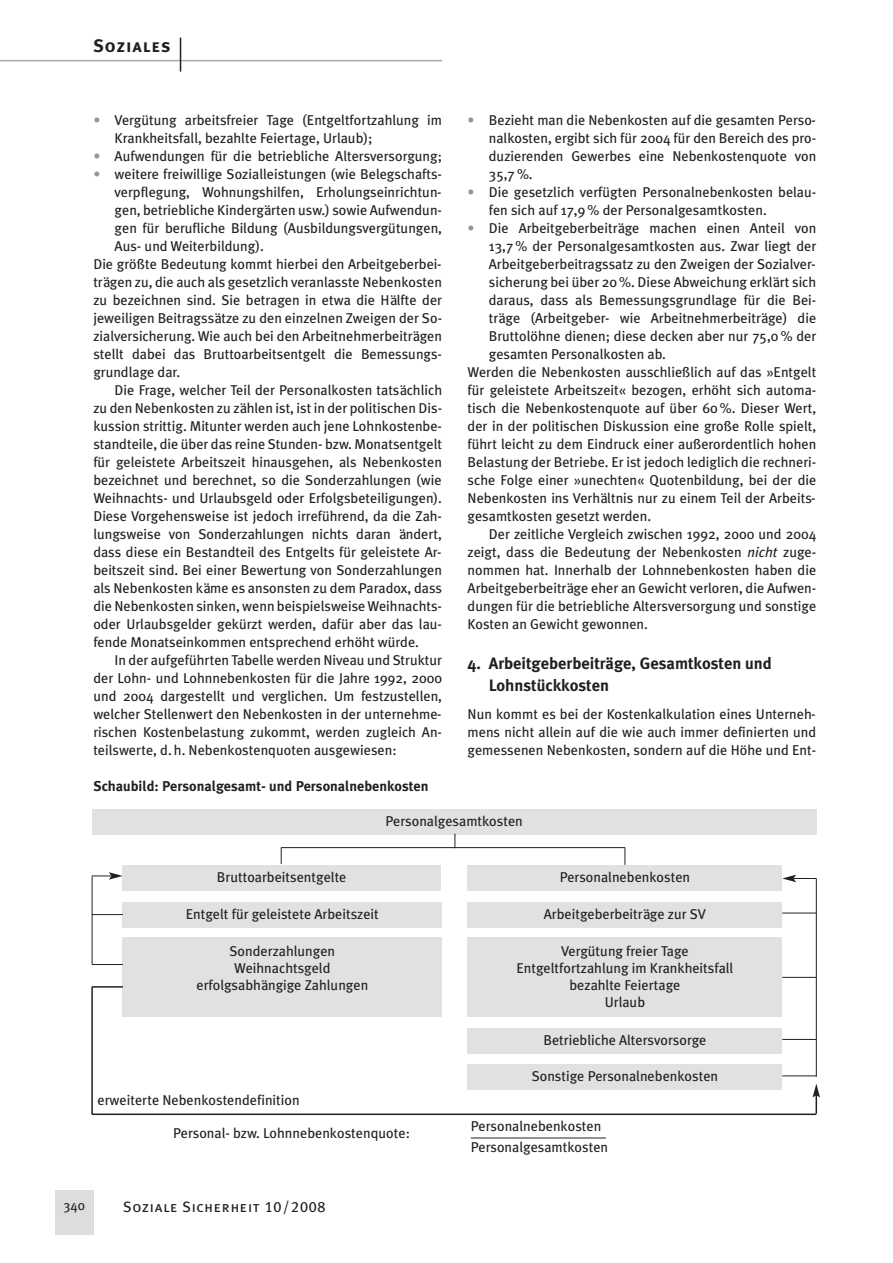
<style>
.page{position:relative;width:893px;height:1263px;background:#fff}
.page>*{position:absolute;margin:0;border:0;box-sizing:border-box;transform-origin:0 0}
.t1{font:18px "Meta Plus Bold Caps";letter-spacing:.05em;color:#231f20}
.t2{font:700 16.5px/22.2px "Meta Plus";color:#231f20}
.t3{font:15px "Meta Plus Book Caps";letter-spacing:.05em;color:#231f20}
.t4{font:14.25px/18px "Meta Plus";color:#231f20}
.t5{font:700 14.25px "Meta Plus";color:#231f20}
.t6{font:13.5px "Meta Plus";color:#231f20}
.s1{color:#939598}
.s2{font-style:italic}
</style>
<div class="page">
<hr style="left:0;top:60px;width:442px;height:1px;background:#a8a9ad">
<hr style="left:180px;top:38px;width:1px;height:34px;background:#231f20">
<div style="left:55px;top:1190px;width:38px;height:45px;background:#dcdddf"></div>
<div style="left:92px;top:809px;width:724px;height:26px;background:#e0e1e3"></div>
<div style="left:123px;top:865px;width:318px;height:26px;background:#e0e1e3"></div>
<div style="left:123px;top:902px;width:319px;height:26px;background:#e0e1e3"></div>
<div style="left:123px;top:938px;width:319px;height:79px;background:#e0e1e3"></div>
<div style="left:468px;top:865px;width:314px;height:26px;background:#e0e1e3"></div>
<div style="left:468px;top:902px;width:314px;height:26px;background:#e0e1e3"></div>
<div style="left:468px;top:1028px;width:314px;height:26px;background:#e0e1e3"></div>
<div style="left:468px;top:1064px;width:314px;height:26px;background:#e0e1e3"></div>
<div style="left:468px;top:938px;width:314px;height:79px;background:#e0e1e3"></div>
<svg style="left:454px;top:834px;width:1px;height:13px"></svg>
<svg style="left:782px;top:875px;width:34px;height:7px"></svg>
<svg style="left:92px;top:872px;width:31px;height:8px"></svg>
<hr style="left:92px;top:914px;width:31px;height:1px;background:#231f20">
<hr style="left:92px;top:964px;width:31px;height:1px;background:#231f20">
<hr style="left:92px;top:986px;width:31px;height:2px;background:#231f20">
<hr style="left:92px;top:1114px;width:724px;height:1px;background:#231f20">
<hr style="left:91px;top:987px;width:2px;height:128px;background:#231f20">
<svg style="left:812px;top:1084px;width:8px;height:30px"></svg>
<hr style="left:782px;top:913px;width:34px;height:1px;background:#231f20">
<hr style="left:782px;top:977px;width:34px;height:1px;background:#231f20">
<hr style="left:782px;top:1039px;width:34px;height:1px;background:#231f20">
<hr style="left:782px;top:1076px;width:34px;height:1px;background:#231f20">
<hr style="left:816px;top:879px;width:1px;height:198px;background:#231f20">
<hr style="left:281px;top:847px;width:344px;height:1px;background:#231f20">
<svg style="left:624px;top:847px;width:1px;height:18px"></svg>
<svg style="left:281px;top:848px;width:1px;height:16px"></svg>
<hr style="left:92px;top:876px;width:1px;height:89px;background:#231f20">
<hr style="left:471px;top:1138px;width:135px;height:1px;background:#231f20">
<p class="t1" style="left:93px;top:35px;width:79px">Soziales</p>
<p class="t4" style="left:115px;top:112px;width:329px;text-indent:-21px"><span class="s1">•</span> Vergütung arbeitsfreier Tage (Entgeltfortzahlung im<br>Krankheitsfall, bezahlte Feiertage, Urlaub);</p>
<p class="t4" style="left:93px;top:148px;width:350px"><span class="s1">•</span> Aufwendungen für die betriebliche Altersversorgung;</p>
<p class="t4" style="left:93px;top:166px;width:350px"><span class="s1">•</span> weitere freiwillige Sozialleistungen (wie Belegschafts-</p>
<p class="t4" style="left:115px;top:184px;width:328px">verpflegung, Wohnungshilfen, Erholungseinrichtun-</p>
<p class="t4" style="left:115px;top:202px;width:329px">gen, betriebliche Kindergärten usw.) sowie Aufwendun-</p>
<p class="t4" style="left:115px;top:220px;width:329px">gen für berufliche Bildung (Ausbildungsvergütungen,</p>
<p class="t4" style="left:115px;top:238px;width:151px">Aus- und Weiterbildung).</p>
<p class="t4" style="left:93px;top:256px;width:350px">Die größte Bedeutung kommt hierbei den Arbeitgeberbei-</p>
<p class="t4" style="left:93px;top:274px;width:350px">trägen zu, die auch als gesetzlich veranlasste Nebenkosten</p>
<p class="t4" style="left:93px;top:292px;width:350px">zu bezeichnen sind. Sie betragen in etwa die Hälfte der</p>
<p class="t4" style="left:93px;top:310px;width:350px">jeweiligen Beitragssätze zu den einzelnen Zweigen der So-</p>
<p class="t4" style="left:93px;top:328px;width:350px">zialversicherung. Wie auch bei den Arbeitnehmerbeiträgen</p>
<p class="t4" style="left:93px;top:346px;width:350px">stellt dabei das Bruttoarbeitsentgelt die Bemessungs-</p>
<p class="t4" style="left:93px;top:364px;width:88px">grundlage dar.</p>
<p class="t4" style="left:115px;top:382px;width:329px">Die Frage, welcher Teil der Personalkosten tatsächlich</p>
<p class="t4" style="left:93px;top:400px;width:350px">zu den Nebenkosten zu zählen ist, ist in der politischen Dis-</p>
<p class="t4" style="left:93px;top:418px;width:350px">kussion strittig. Mitunter werden auch jene Lohnkostenbe-</p>
<p class="t4" style="left:93px;top:436px;width:350px">standteile, die über das reine Stunden- bzw. Monatsentgelt</p>
<p class="t4" style="left:93px;top:454px;width:350px">für geleistete Arbeitszeit hinausgehen, als Nebenkosten</p>
<p class="t4" style="left:93px;top:472px;width:350px">bezeichnet und berechnet, so die Sonderzahlungen (wie</p>
<p class="t4" style="left:93px;top:490px;width:350px">Weihnachts- und Urlaubsgeld oder Erfolgsbeteiligungen).</p>
<p class="t4" style="left:93px;top:508px;width:350px">Diese Vorgehensweise ist jedoch irreführend, da die Zah-</p>
<p class="t4" style="left:93px;top:526px;width:350px">lungsweise von Sonderzahlungen nichts daran ändert,</p>
<p class="t4" style="left:93px;top:544px;width:350px">dass diese ein Bestandteil des Entgelts für geleistete Ar-</p>
<p class="t4" style="left:93px;top:562px;width:350px">beitszeit sind. Bei einer Bewertung von Sonderzahlungen</p>
<p class="t4" style="left:93px;top:580px;width:350px">als Nebenkosten käme es ansonsten zu dem Paradox, dass</p>
<p class="t4" style="left:93px;top:598px;width:350px">die Nebenkosten sinken, wenn beispielsweise Weihnachts-</p>
<p class="t4" style="left:93px;top:616px;width:350px">oder Urlaubsgelder gekürzt werden, dafür aber das lau-</p>
<p class="t4" style="left:93px;top:634px;width:327px">fende Monatseinkommen entsprechend erhöht würde.</p>
<p class="t4" style="left:115px;top:652px;width:329px">In der aufgeführten Tabelle werden Niveau und Struktur</p>
<p class="t4" style="left:93px;top:670px;width:350px">der Lohn- und Lohnnebenkosten für die Jahre 1992, 2000</p>
<p class="t4" style="left:93px;top:688px;width:350px">und 2004 dargestellt und verglichen. Um festzustellen,</p>
<p class="t4" style="left:93px;top:706px;width:350px">welcher Stellenwert den Nebenkosten in der unternehme-</p>
<p class="t4" style="left:93px;top:724px;width:350px">rischen Kostenbelastung zukommt, werden zugleich An-</p>
<p class="t4" style="left:93px;top:742px;width:305px">teilswerte, d. h. Nebenkostenquoten ausgewiesen:</p>
<p class="t4" style="left:489px;top:112px;width:329px;text-align:justify;text-indent:-21px"><span class="s1">•</span> Bezieht man die Nebenkosten auf die gesamten Perso&shy;nalkosten, ergibt sich für 2004 für den Bereich des pro&shy;duzierenden Gewerbes eine Nebenkostenquote von 35,7 %.</p>
<p class="t4" style="left:489px;top:184px;width:329px;text-indent:-21px"><span class="s1">•</span> Die gesetzlich verfügten Personalnebenkosten belau&shy;fen sich auf 17,9 % der Personalgesamtkosten.</p>
<p class="t4" style="left:468px;top:220px;width:350px"><span class="s1">•</span> Die Arbeitgeberbeiträge machen einen Anteil von</p>
<p class="t4" style="left:489px;top:238px;width:329px">13,7 % der Personalgesamtkosten aus. Zwar liegt der</p>
<p class="t4" style="left:489px;top:256px;width:328px">Arbeitgeberbeitragssatz zu den Zweigen der Sozialver-</p>
<p class="t4" style="left:489px;top:274px;width:329px">sicherung bei über 20 %. Diese Abweichung erklärt sich</p>
<p class="t4" style="left:489px;top:292px;width:329px">daraus, dass als Bemessungsgrundlage für die Bei-</p>
<p class="t4" style="left:489px;top:310px;width:329px">träge (Arbeitgeber- wie Arbeitnehmerbeiträge) die</p>
<p class="t4" style="left:489px;top:328px;width:329px">Bruttolöhne dienen; diese decken aber nur 75,0 % der</p>
<p class="t4" style="left:489px;top:346px;width:179px">gesamten Personalkosten ab.</p>
<p class="t4" style="left:468px;top:364px;width:350px">Werden die Nebenkosten ausschließlich auf das »Entgelt</p>
<p class="t4" style="left:468px;top:382px;width:350px">für geleistete Arbeitszeit« bezogen, erhöht sich automa-</p>
<p class="t4" style="left:468px;top:400px;width:350px">tisch die Nebenkostenquote auf über 60 %. Dieser Wert,</p>
<p class="t4" style="left:468px;top:418px;width:350px">der in der politischen Diskussion eine große Rolle spielt,</p>
<p class="t4" style="left:468px;top:436px;width:350px">führt leicht zu dem Eindruck einer außerordentlich hohen</p>
<p class="t4" style="left:468px;top:454px;width:350px">Belastung der Betriebe. Er ist jedoch lediglich die rechneri-</p>
<p class="t4" style="left:468px;top:472px;width:350px">sche Folge einer »unechten« Quotenbildung, bei der die</p>
<p class="t4" style="left:468px;top:490px;width:350px">Nebenkosten ins Verhältnis nur zu einem Teil der Arbeits-</p>
<p class="t4" style="left:468px;top:508px;width:185px">gesamtkosten gesetzt werden.</p>
<p class="t4" style="left:489px;top:526px;width:329px">Der zeitliche Vergleich zwischen 1992, 2000 und 2004</p>
<p class="t4" style="left:468px;top:544px;width:350px">zeigt, dass die Bedeutung der Nebenkosten <span class="s2">nicht</span> zuge-</p>
<p class="t4" style="left:468px;top:562px;width:350px">nommen hat. Innerhalb der Lohnnebenkosten haben die</p>
<p class="t4" style="left:468px;top:580px;width:350px">Arbeitgeberbeiträge eher an Gewicht verloren, die Aufwen-</p>
<p class="t4" style="left:468px;top:598px;width:350px">dungen für die betriebliche Altersversorgung und sonstige</p>
<p class="t4" style="left:468px;top:616px;width:182px">Kosten an Gewicht gewonnen.</p>
<p class="t2" style="left:489px;top:653px;width:285px;text-indent:-21px">4. Arbeitgeberbeiträge, Gesamtkosten und<br>Lohnstückkosten</p>
<p class="t4" style="left:468px;top:706px;width:350px;text-align:justify">Nun kommt es bei der Kostenkalkulation eines Unterneh&shy;mens nicht allein auf die wie auch immer definierten und gemessenen Nebenkosten, sondern auf die Höhe und Ent-</p>
<p class="t5" style="left:93px;top:781px;width:337px">Schaubild: Personalgesamt- und Personalnebenkosten</p>
<p class="t4" style="left:385px;top:813px;width:139px">Personalgesamtkosten</p>
<p class="t4" style="left:217px;top:869px;width:131px">Bruttoarbeitsentgelte</p>
<p class="t4" style="left:186px;top:906px;width:194px">Entgelt für geleistete Arbeitszeit</p>
<p class="t4" style="left:196px;top:943px;width:173px;line-height:17.1px;text-align:center">Sonderzahlungen<br>Weihnachtsgeld erfolgsabhängige Zahlungen</p>
<p class="t4" style="left:560px;top:869px;width:132px">Personalnebenkosten</p>
<p class="t4" style="left:544px;top:906px;width:164px">Arbeitgeberbeiträge zur SV</p>
<p class="t4" style="left:516px;top:943px;width:218px;line-height:17.1px;text-align:center">Vergütung freier Tage<br>Entgeltfortzahlung im Krankheitsfall bezahlte Feiertage<br>Urlaub</p>
<p class="t4" style="left:543px;top:1032px;width:164px">Betriebliche Altersvorsorge</p>
<p class="t4" style="left:532px;top:1068px;width:188px">Sonstige Personalnebenkosten</p>
<p class="t4" style="left:98px;top:1093px;width:204px">erweiterte Nebenkostendefinition</p>
<p class="t4" style="left:173px;top:1125px;width:238px">Personal- bzw. Lohnnebenkostenquote:</p>
<p class="t4" style="left:471px;top:1116px;width:139px;line-height:21px">Personalnebenkosten<br>Personalgesamtkosten</p>
<p class="t6" style="left:63px;top:1200px;width:23px">340</p>
<p class="t3" style="left:123px;top:1198px;width:204px">Soziale Sicherheit 10/2008</p>
</div>
